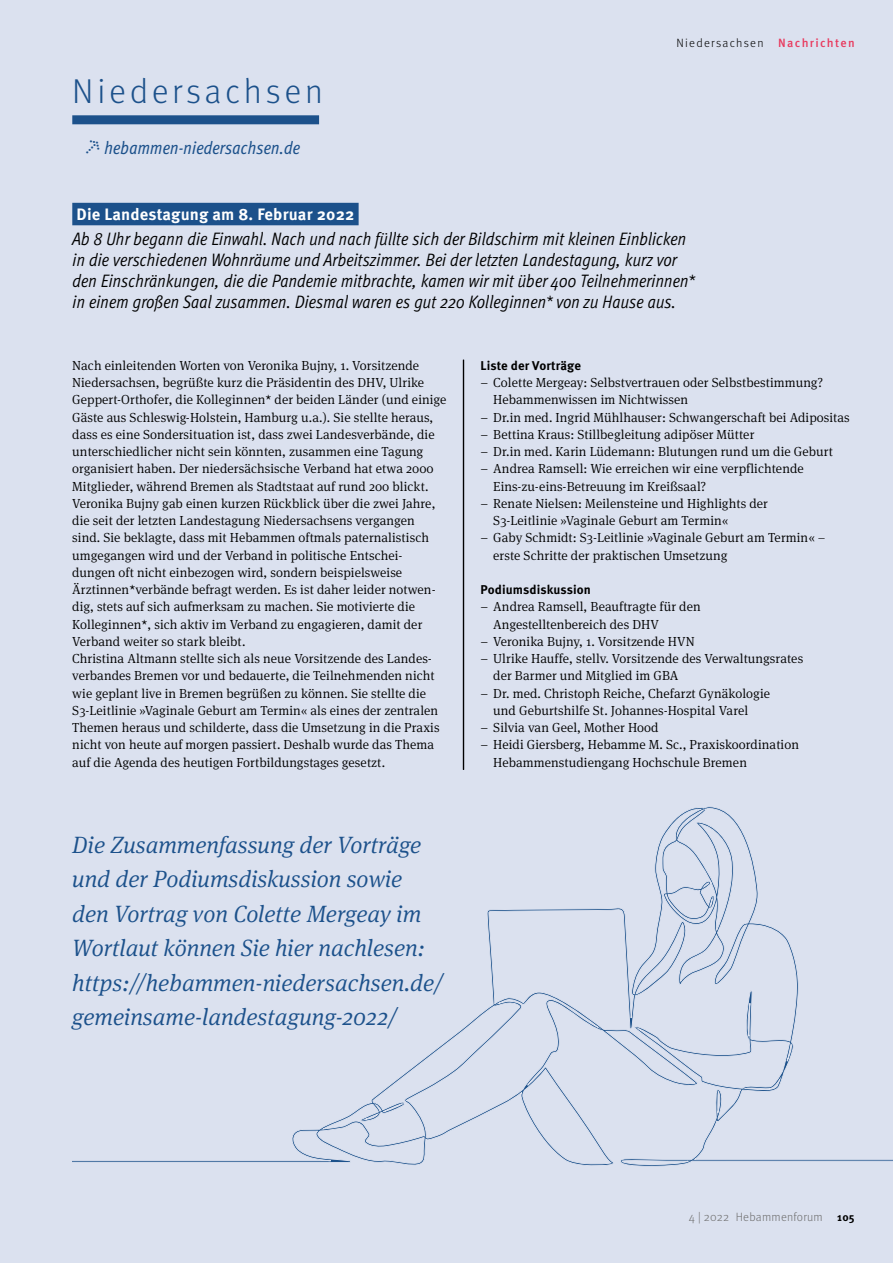
<style>
.page{position:relative;width:893px;height:1263px;background:#dbe1ef}
.page>*{position:absolute;margin:0;border:0;box-sizing:border-box;transform-origin:0 0}
.t1{font:300 34.5px "Meta OT";letter-spacing:.11em;color:#1c518b}
.t2{font:italic 300 23.7px/34.5px "Meta Serif OT";color:#1c518b}
.t3{font:18px/21px "Meta OT Cond Norm Ita";color:#000}
.t4{font:italic condensed 18px "Meta OT";color:#1c518b}
.t5{font:700 16.5px "Meta OT";letter-spacing:.01em;color:#fff}
.t6{font:300 13.2px/17.2px "Meta Serif OT";letter-spacing:.005em;color:#000}
.t7{font:700 12.75px "Meta OT";letter-spacing:.005em;color:#000}
.t8{font:300 12px "Meta OT";letter-spacing:.11em;color:#000}
.t9{font:300 12px "Meta OT";letter-spacing:.02em;color:#6e6e6e}
.s1{font-family:"Meta Serif OT";font-weight:500;font-stretch:normal;font-size:21px}
.s2{font-weight:500;color:#e83a5e}
.s3{font-weight:400}
.s4{font-weight:700;font-size:11.25px;color:#000}
</style>
<div class="page">
<div style="left:72px;top:115px;width:247px;height:9px;background:#1c518b"></div>
<div style="left:72px;top:203px;width:287px;height:22px;background:#1c518b"></div>
<hr style="left:463px;top:360px;width:1px;height:410px;background:#000">
<svg style="left:72px;top:807px;width:821px;height:360px"></svg>
<h1 class="t1" style="left:72px;top:70px;width:252px">Niedersachsen</h1>
<h3 class="t4" style="left:84px;top:136px;width:218px"><span class="s1">↗</span>hebammen-niedersachsen.de</h3>
<p class="t8" style="left:676px;top:36px;width:180px">Niedersachsen <span class="s2">Nachrichten</span></p>
<p class="t5" style="left:77px;top:204px;width:279px">Die Landestagung am 8. Februar 2022</p>
<p class="t3" style="left:72px;top:228px;width:624px">Ab 8 Uhr begann die Einwahl. Nach und nach füllte sich der Bildschirm mit kleinen Einblicken in die verschiedenen Wohnräume und Arbeitszimmer. Bei der letzten Landestagung, kurz vor den Einschränkungen, die die Pandemie mitbrachte, kamen wir mit über 400 Teilnehmerinnen* in einem großen Saal zusammen. Diesmal waren es gut 220 Kolleginnen* von zu Hause aus.</p>
<p class="t6" style="left:72px;top:357px;width:376px">Nach einleitenden Worten von Veronika Bujny, 1. Vorsitzende Niedersachsen, begrüßte kurz die Präsidentin des DHV, Ulrike Geppert-Orthofer, die Kolleginnen* der beiden Länder (und einige Gäste aus Schleswig-Holstein, Hamburg u.a.). Sie stellte heraus, dass es eine Sondersituation ist, dass zwei Landesverbände, die unterschiedlicher nicht sein könnten, zusammen eine Tagung organisiert haben. Der niedersächsische Verband hat etwa 2000<br>Mitglieder, während Bremen als Stadtstaat auf rund 200 blickt.<br>Veronika Bujny gab einen kurzen Rückblick über die zwei Jahre, die seit der letzten Landestagung Niedersachsens vergangen<br>sind. Sie beklagte, dass mit Hebammen oftmals paternalistisch umgegangen wird und der Verband in politische Entschei&shy;dungen oft nicht einbezogen wird, sondern beispielsweise Ärztinnen*verbände befragt werden. Es ist daher leider notwen&shy;dig, stets auf sich aufmerksam zu machen. Sie motivierte die Kolleginnen*, sich aktiv im Verband zu engagieren, damit der Verband weiter so stark bleibt.<br>Christina Altmann stellte sich als neue Vorsitzende des Landes&shy;verbandes Bremen vor und bedauerte, die Teilnehmenden nicht wie geplant live in Bremen begrüßen zu können. Sie stellte die S3-Leitlinie »Vaginale Geburt am Termin« als eines der zentralen Themen heraus und schilderte, dass die Umsetzung in die Praxis nicht von heute auf morgen passiert. Deshalb wurde das Thema auf die Agenda des heutigen Fortbildungstages gesetzt.</p>
<p class="t7" style="left:480px;top:357px;width:102px">Liste der Vorträge</p>
<p class="t6" style="left:493px;top:374px;width:332px;text-indent:-13px"><span class="s3">–</span> Colette Mergeay: Selbstvertrauen oder Selbstbestimmung?<br>Hebammenwissen im Nichtwissen</p>
<p class="t6" style="left:480px;top:408px;width:371px"><span class="s3">–</span> Dr.in med. Ingrid Mühlhauser: Schwangerschaft bei Adipositas</p>
<p class="t6" style="left:480px;top:426px;width:275px"><span class="s3">–</span> Bettina Kraus: Stillbegleitung adipöser Mütter</p>
<p class="t6" style="left:480px;top:443px;width:354px"><span class="s3">–</span> Dr.in med. Karin Lüdemann: Blutungen rund um die Geburt</p>
<p class="t6" style="left:493px;top:460px;width:312px;text-indent:-13px"><span class="s3">–</span> Andrea Ramsell: Wie erreichen wir eine verpflichtende<br>Eins-zu-eins-Betreuung im Kreißsaal?</p>
<p class="t6" style="left:493px;top:495px;width:276px;text-indent:-13px"><span class="s3">–</span> Renate Nielsen: Meilensteine und Highlights der<br>S3-Leitlinie »Vaginale Geburt am Termin«</p>
<p class="t6" style="left:493px;top:529px;width:334px;text-indent:-13px"><span class="s3">–</span> Gaby Schmidt: S3-Leitlinie »Vaginale Geburt am Termin« – erste Schritte der praktischen Umsetzung</p>
<p class="t7" style="left:480px;top:582px;width:112px">Podiumsdiskussion</p>
<p class="t6" style="left:493px;top:598px;width:209px;text-indent:-13px"><span class="s3">–</span> Andrea Ramsell, Beauftragte für den<br>Angestelltenbereich des DHV</p>
<p class="t6" style="left:480px;top:633px;width:216px"><span class="s3">–</span> Veronika Bujny, 1. Vorsitzende HVN</p>
<p class="t6" style="left:493px;top:650px;width:311px;text-indent:-13px"><span class="s3">–</span> Ulrike Hauffe, stellv. Vorsitzende des Verwaltungsrates der Barmer und Mitglied im GBA</p>
<p class="t6" style="left:493px;top:684px;width:278px;text-indent:-13px"><span class="s3">–</span> Dr. med. Christoph Reiche, Chefarzt Gynäkologie und Geburtshilfe St. Johannes-Hospital Varel</p>
<p class="t6" style="left:480px;top:719px;width:180px"><span class="s3">–</span> Silvia van Geel, Mother Hood</p>
<p class="t6" style="left:493px;top:736px;width:307px;text-indent:-13px"><span class="s3">–</span> Heidi Giersberg, Hebamme M. Sc., Praxiskoordination<br>Hebammenstudiengang Hochschule Bremen</p>
<h2 class="t2" style="left:72px;top:827px;width:373px">Die Zusammenfassung der Vorträge und der Podiumsdiskussion sowie den Vortrag von Colette Mergeay im Wortlaut können Sie hier nachlesen: https://hebammen-niedersachsen.de/ gemeinsame-landestagung-2022/</h2>
<p class="t9" style="left:689px;top:1210px;width:167px">4 | 2022 Hebammenforum <span class="s4">105</span></p>
</div>
